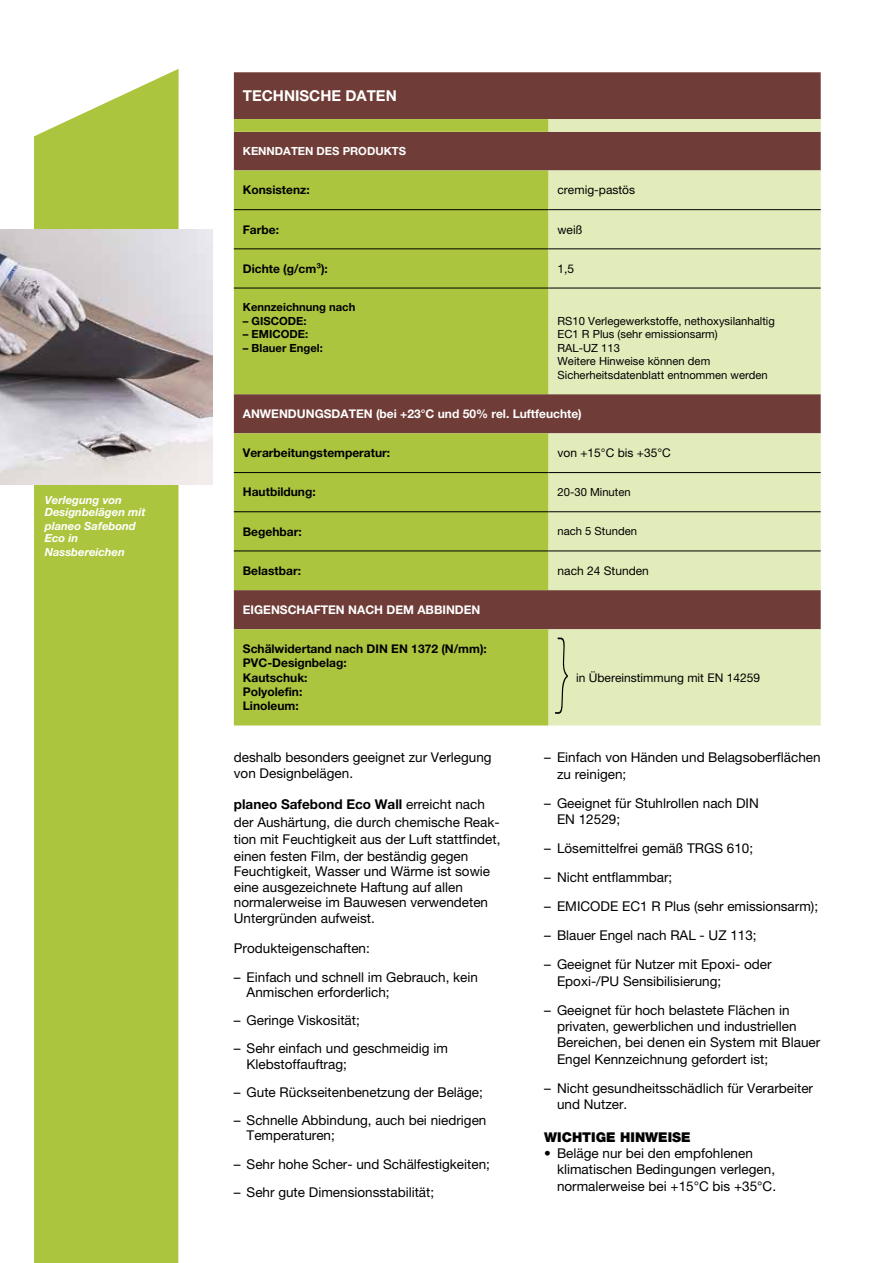
<style>
.page{position:relative;width:893px;height:1263px;background:#fff}
.page>*{position:absolute;margin:0;border:0;box-sizing:border-box;transform-origin:0 0}
.t1{font:700 15px "Helvetica Neue LTW1 G";color:#fff}
.t2{font:13.5px/16.4px "Helvetica Neue LTW1 G";color:#000}
.t3{font:900 13.5px "Helvetica Neue LTW1 G";color:#000}
.t4{font:700 12px/14.2px "Helvetica Neue LTW1 G";color:#000}
.t5{font:12px "Helvetica Neue LTW1 G";color:#000}
.t6{font:700 12px "Helvetica Neue LTW1 G";color:#fff}
.t7{font:11.25px/13.5px "Helvetica Neue LTW1 G";color:#000}
.t8{font:italic 700 11.25px/12px "Helvetica Neue LTW1 G";color:#fff}
.t9{font:700 11.25px "Helvetica Neue LTW1 G";color:#000}
.t10{font:700 11.25px "Helvetica Neue LTW1 G";color:#fff}
.s1{font-weight:700}
</style>
<div class="page">
<div style="left:34px;top:69px;width:145px;height:1194px;background:#acc53f"></div>
<div style="left:234px;top:72px;width:587px;height:47px;background:#6f3c37"></div>
<svg style="left:234px;top:119px;width:315px;height:606px;background:#9faa3d"></svg>
<svg style="left:549px;top:119px;width:272px;height:606px;background:#cac8a0"></svg>
<hr style="left:234px;top:209px;width:315px;height:1px;background:#000">
<hr style="left:549px;top:209px;width:272px;height:1px;background:#000">
<hr style="left:234px;top:248px;width:315px;height:1px;background:#000">
<hr style="left:549px;top:248px;width:272px;height:1px;background:#000">
<hr style="left:234px;top:472px;width:315px;height:1px;background:#000">
<hr style="left:549px;top:472px;width:272px;height:1px;background:#000">
<hr style="left:234px;top:511px;width:315px;height:1px;background:#000">
<hr style="left:549px;top:511px;width:272px;height:1px;background:#000">
<hr style="left:234px;top:551px;width:315px;height:1px;background:#000">
<hr style="left:549px;top:551px;width:272px;height:1px;background:#000">
<hr style="left:234px;top:288px;width:315px;height:1px;background:#000">
<hr style="left:549px;top:288px;width:272px;height:1px;background:#000">
<img style="left:0;top:230px;width:213px;height:255px">
<svg style="left:555px;top:637px;width:14px;height:77px"></svg>
<p class="t8" style="left:45px;top:493px;width:102px">Verlegung von<br>Designbelägen mit</p>
<p class="t8" style="left:45px;top:520px;width:93px">planeo Safebond<br>Eco in</p>
<p class="t8" style="left:45px;top:546px;width:82px">Nassbereichen</p>
<p class="t1" style="left:243px;top:86px;width:155px">TECHNISCHE DATEN</p>
<p class="t10" style="left:243px;top:144px;width:165px">KENNDATEN DES PRODUKTS</p>
<p class="t4" style="left:243px;top:183px;width:68px">Konsistenz:</p>
<p class="t5" style="left:557px;top:183px;width:79px">cremig-pastös</p>
<p class="t4" style="left:243px;top:222px;width:38px">Farbe:</p>
<p class="t5" style="left:557px;top:222px;width:26px">weiß</p>
<p class="t4" style="left:243px;top:261px;width:87px">Dichte (g/cm³):</p>
<p class="t5" style="left:557px;top:261px;width:18px">1,5</p>
<p class="t9" style="left:243px;top:300px;width:114px">Kennzeichnung nach</p>
<p class="t9" style="left:243px;top:314px;width:65px">– GISCODE:</p>
<p class="t9" style="left:243px;top:327px;width:67px">– EMICODE:</p>
<p class="t9" style="left:243px;top:341px;width:81px">– Blauer Engel:</p>
<p class="t7" style="left:557px;top:314px;width:219px">RS10 Verlegewerkstoffe, nethoxysilanhaltig<br>EC1 R Plus (sehr emissionsarm)<br>RAL-UZ 113<br>Weitere Hinweise können dem<br>Sicherheitsdatenblatt entnommen werden</p>
<p class="t6" style="left:243px;top:406px;width:340px">ANWENDUNGSDATEN (bei +23°C und 50% rel. Luftfeuchte)</p>
<p class="t4" style="left:243px;top:446px;width:149px">Verarbeitungstemperatur:</p>
<p class="t5" style="left:557px;top:446px;width:115px">von +15°C bis +35°C</p>
<p class="t4" style="left:243px;top:485px;width:74px">Hautbildung:</p>
<p class="t7" style="left:558px;top:485px;width:75px">20-30 Minuten</p>
<p class="t4" style="left:243px;top:524px;width:60px">Begehbar:</p>
<p class="t7" style="left:558px;top:524px;width:81px">nach 5 Stunden</p>
<p class="t4" style="left:243px;top:563px;width:60px">Belastbar:</p>
<p class="t5" style="left:557px;top:563px;width:93px">nach 24 Stunden</p>
<p class="t6" style="left:243px;top:602px;width:239px">EIGENSCHAFTEN NACH DEM ABBINDEN</p>
<p class="t4" style="left:243px;top:642px;width:245px">Schälwidertand nach DIN EN 1372 (N/mm):<br>PVC-Designbelag:<br>Kautschuk:<br>Polyolefin:<br>Linoleum:</p>
<p class="t5" style="left:576px;top:670px;width:185px">in Übereinstimmung mit EN 14259</p>
<p class="t2" style="left:234px;top:750px;width:259px;line-height:15.5px">deshalb besonders geeignet zur Verlegung von Designbelägen.</p>
<p class="t2" style="left:234px;top:795px;width:268px;line-height:17.4px"><span class="s1">planeo Safebond Eco Wall</span> erreicht nach der Aushärtung, die durch chemische Reak&shy;tion mit Feuchtigkeit aus der Luft stattfindet, einen festen Film, der beständig gegen</p>
<p class="t2" style="left:234px;top:864px;width:258px;line-height:15.5px">Feuchtigkeit, Wasser und Wärme ist sowie eine ausgezeichnete Haftung auf allen normalerweise im Bauwesen verwendeten Untergründen aufweist.</p>
<p class="t2" style="left:234px;top:940px;width:138px">Produkteigenschaften:</p>
<p class="t2" style="left:247px;top:969px;width:233px;line-height:15.5px;text-indent:-13px">– Einfach und schnell im Gebrauch, kein<br>Anmischen erforderlich;</p>
<p class="t2" style="left:234px;top:1012px;width:128px">– Geringe Viskosität;</p>
<p class="t2" style="left:247px;top:1041px;width:203px;line-height:15.5px;text-indent:-13px">– Sehr einfach und geschmeidig im<br>Klebstoffauftrag;</p>
<p class="t2" style="left:234px;top:1084px;width:251px">– Gute Rückseitenbenetzung der Beläge;</p>
<p class="t2" style="left:247px;top:1112px;width:241px;line-height:15.5px;text-indent:-13px">– Schnelle Abbindung, auch bei niedrigen<br>Temperaturen;</p>
<p class="t2" style="left:234px;top:1155px;width:258px">– Sehr hohe Scher- und Schälfestigkeiten;</p>
<p class="t2" style="left:234px;top:1184px;width:202px">– Sehr gute Dimensionsstabilität;</p>
<p class="t2" style="left:557px;top:749px;width:265px;text-indent:-13px">– Einfach von Händen und Belagsoberflächen zu reinigen;</p>
<p class="t2" style="left:557px;top:795px;width:203px;text-indent:-13px">– Geeignet für Stuhlrollen nach DIN<br>EN 12529;</p>
<p class="t2" style="left:544px;top:840px;width:210px">– Lösemittelfrei gemäß TRGS 610;</p>
<p class="t2" style="left:544px;top:869px;width:130px">– Nicht entflammbar;</p>
<p class="t2" style="left:544px;top:898px;width:275px">– EMICODE EC1 R Plus (sehr emissionsarm);</p>
<p class="t2" style="left:544px;top:927px;width:214px">– Blauer Engel nach RAL - UZ 113;</p>
<p class="t2" style="left:557px;top:956px;width:216px;text-indent:-13px">– Geeignet für Nutzer mit Epoxi- oder<br>Epoxi-/PU Sensibilisierung;</p>
<p class="t2" style="left:557px;top:1002px;width:265px;text-indent:-13px">– Geeignet für hoch belastete Flächen in privaten, gewerblichen und industriellen Bereichen, bei denen ein System mit Blauer Engel Kennzeichnung gefordert ist;</p>
<p class="t2" style="left:557px;top:1080px;width:258px;text-indent:-13px">– Nicht gesundheitsschädlich für Verarbeiter und Nutzer.</p>
<p class="t3" style="left:544px;top:1129px;width:148px">WICHTIGE HINWEISE</p>
<p class="t2" style="left:557px;top:1145px;width:221px;text-indent:-13px">• Beläge nur bei den empfohlenen klimatischen Bedingungen verlegen, normalerweise bei +15°C bis +35°C.</p>
</div>
